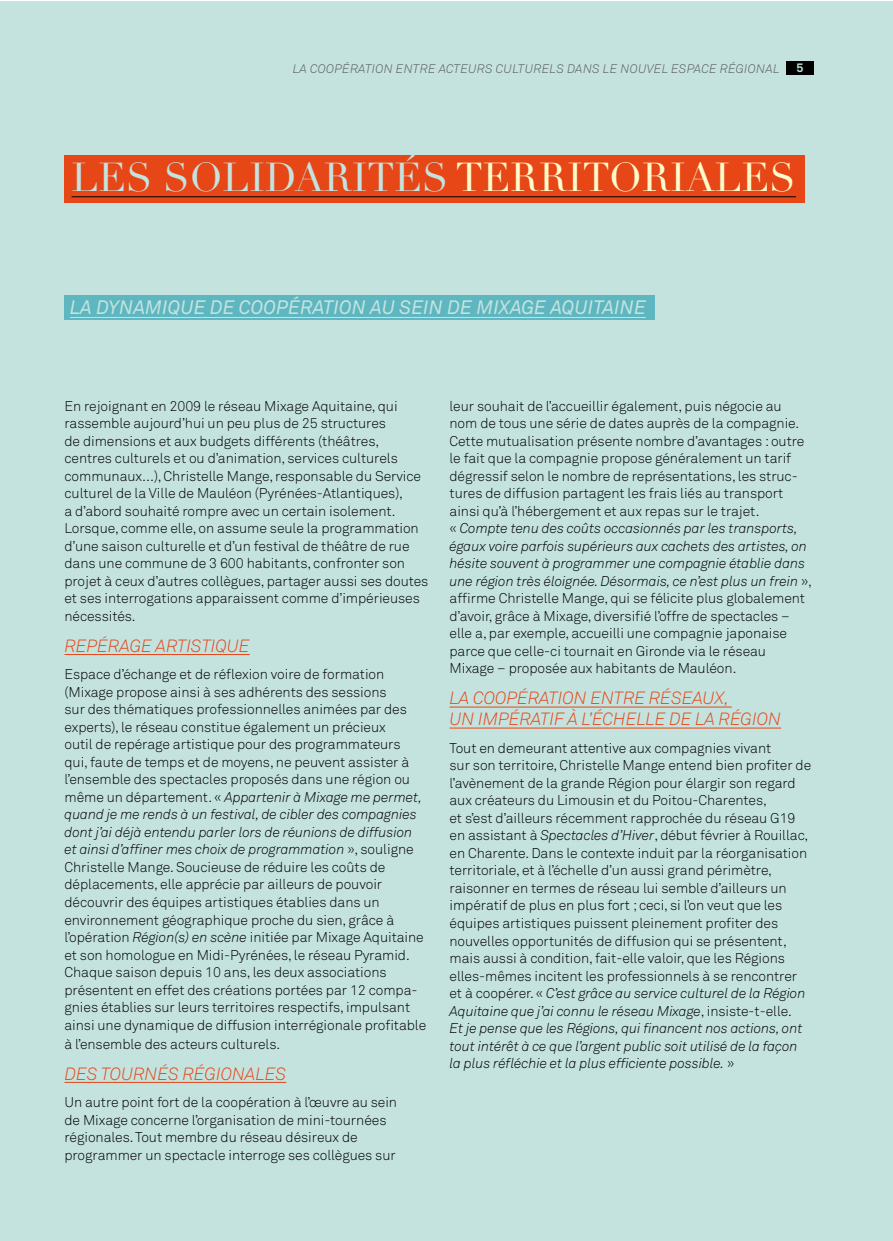
<style>
.page{position:relative;width:893px;height:1241px;background:#fff}
.page>*{position:absolute;margin:0;border:0;box-sizing:border-box;transform-origin:0 0}
.t1{font:39.38px "Didot";color:#c4e3df}
.t2{font:italic 19.25px "Akkurat";color:#c4e3df}
.t3{font:italic 300 17.5px/21px "Akkurat";letter-spacing:-.005em;color:#e74617}
.t4{font:300 14px/17.5px "Akkurat";letter-spacing:-.005em;color:#000}
.t5{font:italic 300 12.25px "Akkurat";letter-spacing:.02em;color:#58585b}
.t6{font:700 12.25px "Akkurat";color:#fff}
.s1{color:#fffac9}
.s2{font-style:italic}
</style>
<div class="page">
<div style="left:0;top:1px;width:892px;height:1239px;background:#c4e3df"></div>
<div style="left:786px;top:61px;width:28px;height:13px;background:#000"></div>
<hr style="left:64px;top:654px;width:186px;height:1px;background:#e74617">
<hr style="left:64px;top:1081px;width:222px;height:1px;background:#e74617">
<hr style="left:450px;top:706px;width:282px;height:1px;background:#e74617">
<hr style="left:450px;top:727px;width:331px;height:1px;background:#e74617">
<div style="left:64px;top:295px;width:591px;height:25px;background:#5eb6c0"></div>
<hr style="left:70px;top:317px;width:576px;height:1px;background:#c4e3df">
<div style="left:64px;top:155px;width:741px;height:48px;background:#e74617"></div>
<hr style="left:72px;top:196px;width:724px;height:1px;background:#000">
<p class="t5" style="left:293px;top:61px;width:488px">LA COOPÉRATION ENTRE ACTEURS CULTURELS DANS LE NOUVEL ESPACE RÉGIONAL</p>
<p class="t6" style="left:796px;top:60px;width:8px">5</p>
<h1 class="t1" style="left:72px;top:154px;width:726px">LES SOLIDARITÉS <span class="s1">TERRITORIALES</span></h1>
<h2 class="t2" style="left:70px;top:295px;width:577px">LA DYNAMIQUE DE COOPÉRATION AU SEIN DE MIXAGE AQUITAINE</h2>
<p class="t4" style="left:64px;top:397px;width:365px">En rejoignant en 2009 le réseau Mixage Aquitaine, qui rassemble aujourd’hui un peu plus de 25 structures<br>de dimensions et aux budgets différents (théâtres, centres culturels et ou d’animation, services culturels communaux…), Christelle Mange, responsable du Service culturel de la Ville de Mauléon (Pyrénées-Atlantiques),<br>a d’abord souhaité rompre avec un certain isolement.<br>Lorsque, comme elle, on assume seule la programmation d’une saison culturelle et d’un festival de théâtre de rue dans une commune de 3 600 habitants, confronter son projet à ceux d’autres collègues, partager aussi ses doutes et ses interrogations apparaissent comme d’impérieuses nécessités.</p>
<p class="t3" style="left:64px;top:635px;width:187px">REPÉRAGE ARTISTIQUE</p>
<p class="t4" style="left:64px;top:665px;width:363px">Espace d’échange et de réflexion voire de formation (Mixage propose ainsi à ses adhérents des sessions<br>sur des thématiques professionnelles animées par des experts), le réseau constitue également un précieux<br>outil de repérage artistique pour des programmateurs qui, faute de temps et de moyens, ne peuvent assister à l’ensemble des spectacles proposés dans une région ou même un département. « <span class="s2">Appartenir à Mixage me permet, quand je me rends à un festival, de cibler des compagnies dont j’ai déjà entendu parler lors de réunions de diffusion et ainsi d’affiner mes choix de programmation</span> », souligne Christelle Mange. Soucieuse de réduire les coûts de déplacements, elle apprécie par ailleurs de pouvoir découvrir des équipes artistiques établies dans un environnement géographique proche du sien, grâce à l’opération <span class="s2">Région(s) en scène</span> initiée par Mixage Aquitaine et son homologue en Midi-Pyrénées, le réseau Pyramid.<br>Chaque saison depuis 10 ans, les deux associations présentent en effet des créations portées par 12 compa&shy;gnies établies sur leurs territoires respectifs, impulsant ainsi une dynamique de diffusion interrégionale profitable</p>
<p class="t4" style="left:64px;top:1034px;width:217px">à l’ensemble des acteurs culturels.</p>
<p class="t3" style="left:64px;top:1062px;width:223px">DES TOURNÉS RÉGIONALES</p>
<p class="t4" style="left:64px;top:1093px;width:334px">Un autre point fort de la coopération à l’œuvre au sein de Mixage concerne l’organisation de mini-tournées régionales. Tout membre du réseau désireux de programmer un spectacle interroge ses collègues sur</p>
<p class="t4" style="left:450px;top:397px;width:364px">leur souhait de l’accueillir également, puis négocie au nom de tous une série de dates auprès de la compagnie.<br>Cette mutualisation présente nombre d’avantages : outre le fait que la compagnie propose généralement un tarif dégressif selon le nombre de représentations, les struc&shy;tures de diffusion partagent les frais liés au transport ainsi qu’à l’hébergement et aux repas sur le trajet.<br>« <span class="s2">Compte tenu des coûts occasionnés par les transports, égaux voire parfois supérieurs aux cachets des artistes, on hésite souvent à programmer une compagnie établie dans une région très éloignée. Désormais, ce n’est plus un frein</span> », affirme Christelle Mange, qui se félicite plus globalement d’avoir, grâce à Mixage, diversifié l’offre de spectacles – elle a, par exemple, accueilli une compagnie japonaise parce que celle-ci tournait en Gironde via le réseau Mixage – proposée aux habitants de Mauléon.</p>
<p class="t3" style="left:450px;top:687px;width:333px">LA COOPÉRATION ENTRE RÉSEAUX,<br>UN IMPÉRATIF À L’ÉCHELLE DE LA RÉGION</p>
<p class="t4" style="left:450px;top:738px;width:363px">Tout en demeurant attentive aux compagnies vivant<br>sur son territoire, Christelle Mange entend bien profiter de l’avènement de la grande Région pour élargir son regard aux créateurs du Limousin et du Poitou-Charentes,<br>et s’est d’ailleurs récemment rapprochée du réseau G19 en assistant à <span class="s2">Spectacles d’Hiver</span>, début février à Rouillac, en Charente. Dans le contexte induit par la réorganisation territoriale, et à l’échelle d’un aussi grand périmètre, raisonner en termes de réseau lui semble d’ailleurs un impératif de plus en plus fort ; ceci, si l’on veut que les équipes artistiques puissent pleinement profiter des nouvelles opportunités de diffusion qui se présentent, mais aussi à condition, fait-elle valoir, que les Régions elles-mêmes incitent les professionnels à se rencontrer et à coopérer. « <span class="s2">C’est grâce au service culturel de la Région Aquitaine que j’ai connu le réseau Mixage</span>, insiste-t-elle.<br><span class="s2">Et je pense que les Régions, qui financent nos actions, ont tout intérêt à ce que l’argent public soit utilisé de la façon la plus réfléchie et la plus efficiente possible.</span> »</p>
</div>
